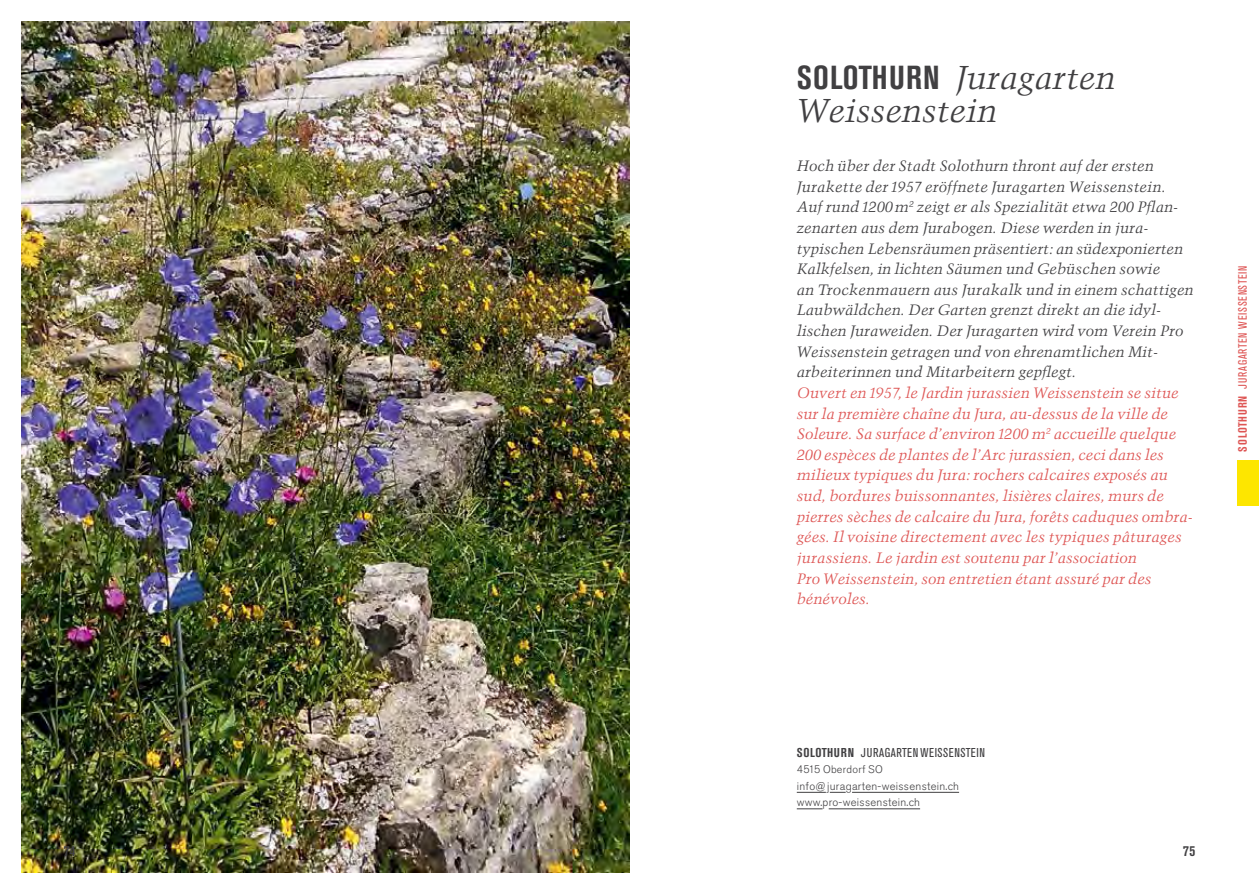
<style>
.page{position:relative;width:1259px;height:893px;background:#fff}
.page>*{position:absolute;margin:0;border:0;box-sizing:border-box;transform-origin:0 0}
.t1{font:italic 33px/33px "Trump Mediaeval LT Std";color:#414042}
.t2{font:italic 15px/20.7px "Trump Mediaeval LT Std";color:#414042}
.t3{font:700 condensed 14.7px "Akzidenz Grotesk Pro";color:#414042}
.t4{font:condensed 12.75px "Akzidenz Grotesk Pro";letter-spacing:.04em;color:#414042}
.t5{font:condensed 12px "Akzidenz Grotesk Pro";letter-spacing:.06em;color:#de5554}
.t6{font:300 11.25px/16.5px "Akzidenz Grotesk Pro";letter-spacing:.025em;color:#414042}
.t7{font:300 10.8px "Akzidenz Grotesk Pro";letter-spacing:.025em;color:#414042}
.s1{font-family:"Akzidenz Grotesk Pro";font-weight:700;font-style:normal;font-stretch:condensed}
.s2{font-size:14.7px}
.s3{color:#de5554}
.s4{font-size:14.7px;color:#de5554}
.s5{font-weight:700}
</style>
<div class="page">
<img style="left:21px;top:21px;width:608px;height:851px">
<svg style="left:797px;top:792px;width:48px;height:1px"></svg>
<hr style="left:852px;top:792px;width:107px;height:1px;background:#414042">
<svg style="left:797px;top:808px;width:25px;height:1px"></svg>
<hr style="left:828px;top:808px;width:92px;height:1px;background:#414042">
<div style="left:1237px;top:460px;width:22px;height:45px;background:#fde600"></div>
<h1 class="t1" style="left:797px;top:60px;width:320px"><span class="s1">SOLOTHURN</span> Juragarten<br>Weissenstein</h1>
<p class="t2" style="left:797px;top:155px;width:398px">Hoch über der Stadt Solothurn thront auf der ersten Jurakette der <span class="s2">1957</span> eröffnete Juragarten Weissenstein.<br>Auf rund <span class="s2">1200</span>m<sup>2</sup> zeigt er als Spezialität etwa <span class="s2">200</span> Pflan&shy;zenarten aus dem Jurabogen. Diese werden in jura&shy;typischen Lebensräumen präsentiert: an südexponierten Kalkfelsen, in lichten Säumen und Gebüschen sowie<br>an Trockenmauern aus Jurakalk und in einem schattigen Laubwäldchen. Der Garten grenzt direkt an die idyl&shy;lischen Juraweiden. Der Juragarten wird vom Verein Pro Weissenstein getragen und von ehrenamtlichen Mit&shy;arbeiterinnen und Mitarbeitern gepflegt.<br><span class="s3">Ouvert en</span> <span class="s4">1957</span><span class="s3">, le Jardin jurassien Weissenstein se situe sur la première chaîne du Jura, au-dessus de la ville de Soleure. Sa surface d’environ</span> <span class="s4">1200</span> <span class="s3">m</span><sup>2</sup> <span class="s3">accueille quelque </span><span class="s4">200</span> <span class="s3">espèces de plantes de l’Arc jurassien, ceci dans les milieux typiques du Jura: rochers calcaires exposés au sud, bordures buissonnantes, lisières claires, murs de pierres sèches de calcaire du Jura, forêts caduques ombra&shy;gées. Il voisine directement avec les typiques pâturages jurassiens. Le jardin est soutenu par l’association<br>Pro Weissenstein, son entretien étant assuré par des bénévoles.</span></p>
<p class="t5" style="left:1234px;top:451px;width:188px;rotate:-90deg"><span class="s5">SOLOTHURN</span> JURAGARTEN WEISSENSTEIN</p>
<p class="t4" style="left:797px;top:744px;width:190px"><span class="s5">SOLOTHURN</span> JURAGARTEN WEISSENSTEIN</p>
<p class="t7" style="left:797px;top:763px;width:88px">4515 Oberdorf SO</p>
<p class="t6" style="left:797px;top:778px;width:164px">info@ juragarten-weissenstein.ch www.pro-weissenstein.ch</p>
<p class="t3" style="left:64px;top:841px;width:13px">74</p>
<p class="t3" style="left:1183px;top:841px;width:14px">75</p>
</div>
